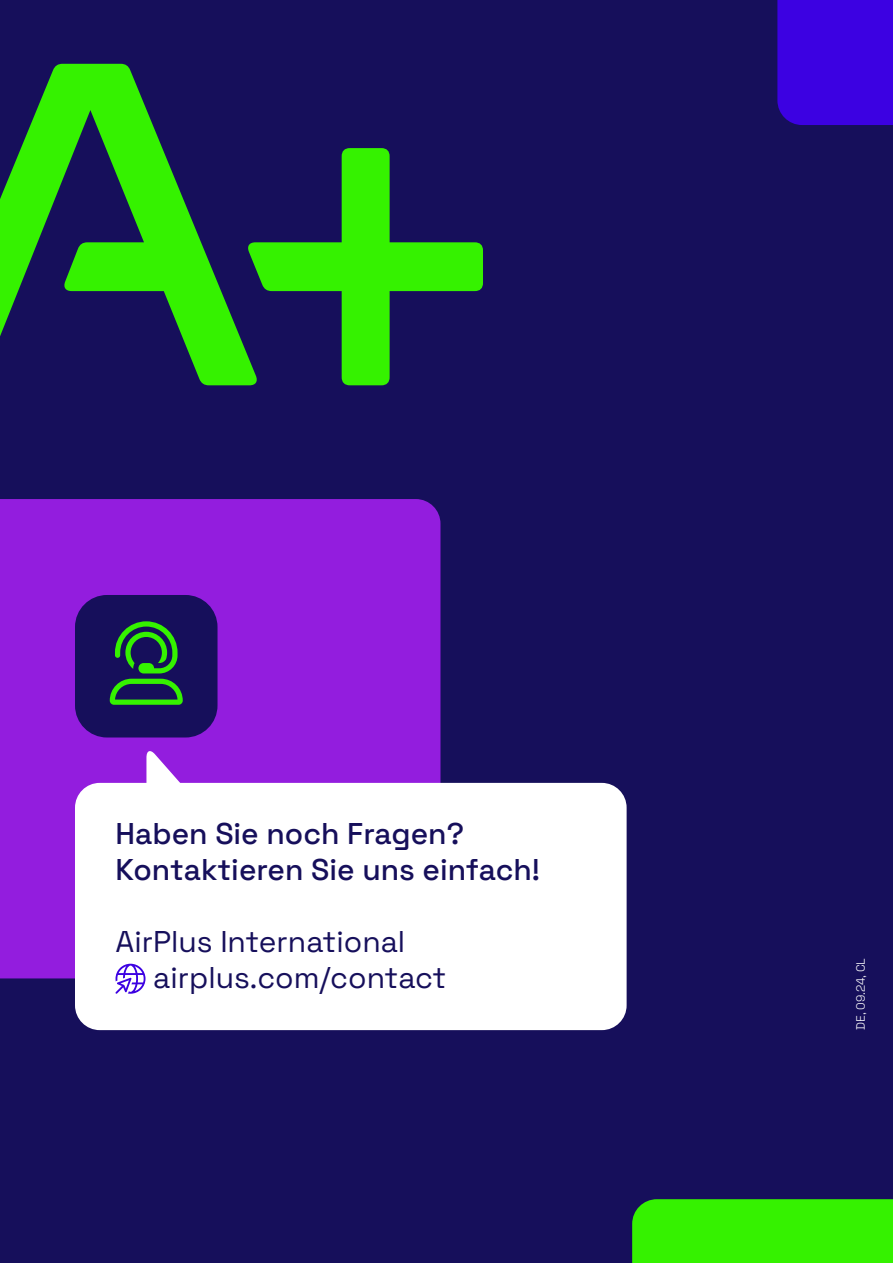
<style>
.page{position:relative;width:893px;height:1263px;background:#160f5b}
.page>*{position:absolute;margin:0;border:0;box-sizing:border-box;transform-origin:0 0}
.t1{font:500 30px/36px "Space Grotesk";color:#160f5b}
.t2{font:30px/36px "Space Grotesk";color:#160f5b}
.t3{font:300 12px "Space Grotesk";color:#fff}
</style>
<div class="page">
<div style="left:632px;top:1199px;width:261px;height:64px;background:#35f200"></div>
<div style="left:0;top:499px;width:440px;height:479px;background:#931dde"></div>
<div style="left:75px;top:595px;width:143px;height:142px;background:#160f5b;border-radius:32px"></div>
<svg style="left:110px;top:621px;width:73px;height:84px"></svg>
<svg style="left:146px;top:749px;width:41px;height:34px"></svg>
<div style="left:777px;top:0;width:116px;height:125px;background:#3c01e2"></div>
<svg style="left:0;top:64px;width:483px;height:321px"></svg>
<div style="left:75px;top:783px;width:552px;height:247px;background:#fff;border-radius:25px"></div>
<svg style="left:115px;top:964px;width:31px;height:30px"></svg>
<p class="t1" style="left:116px;top:814px;width:426px">Haben Sie noch Fragen?<br>Kontaktieren Sie uns einfach!</p>
<p class="t2" style="left:153px;top:922px;width:295px;text-indent:-38px">AirPlus International airplus.com/contact</p>
<p class="t3" style="left:852px;top:1030px;width:73px;rotate:-90deg">DE, 09.24, CL</p>
</div>
